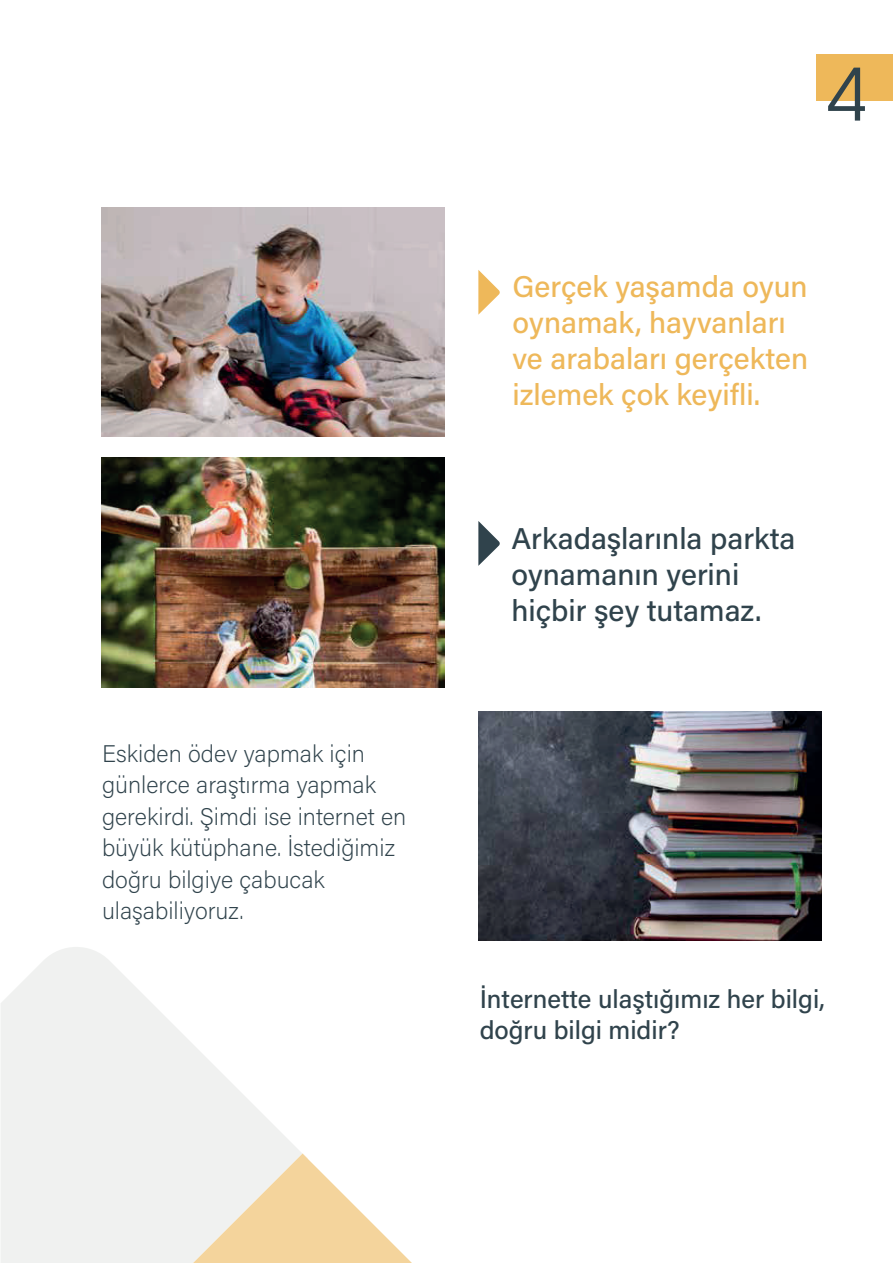
<style>
.page{position:relative;width:893px;height:1263px;background:#fff}
.page>*{position:absolute;margin:0;border:0;box-sizing:border-box;transform-origin:0 0}
.t1{font:71.55px "ITC Avant Garde Pro";color:#30434c}
.t2{font:500 30px/36px "Acumin Pro";color:#eeb85a}
.t3{font:500 30px/36px "Acumin Pro";color:#30434c}
.t4{font:500 25.65px/30.9px "Acumin Pro";color:#30434c}
.t5{font:200 24px/31.5px "Acumin Pro";color:#30434c}
</style>
<div class="page">
<div style="left:816px;top:54px;width:77px;height:46px;background:#eeb85a"></div>
<svg style="left:1px;top:947px;width:300px;height:316px;fill:#f0f1f0"></svg>
<svg style="left:170px;top:1153px;width:242px;height:110px"></svg>
<img style="left:101px;top:207px;width:343px;height:230px">
<img style="left:101px;top:458px;width:343px;height:229px">
<img style="left:478px;top:711px;width:344px;height:230px">
<svg style="left:478px;top:270px;width:22px;height:45px"></svg>
<svg style="left:478px;top:521px;width:22px;height:45px"></svg>
<p class="t5" style="left:102px;top:737px;width:306px">Eskiden ödev yapmak için günlerce araştırma yapmak gerekirdi. Şimdi ise internet en büyük kütüphane. İstediğimiz doğru bilgiye çabucak ulaşabiliyoruz.</p>
<h1 class="t1" style="left:827px;top:50px;width:41px">4</h1>
<p class="t2" style="left:512px;top:267px;width:297px">Gerçek yaşamda oyun oynamak, hayvanları ve arabaları gerçekten izlemek çok keyifli.</p>
<p class="t3" style="left:511px;top:519px;width:286px">Arkadaşlarınla parkta oynamanın yerini hiçbir şey tutamaz.</p>
<p class="t4" style="left:480px;top:982px;width:347px">İnternette ulaştığımız her bilgi, doğru bilgi midir?</p>
</div>
